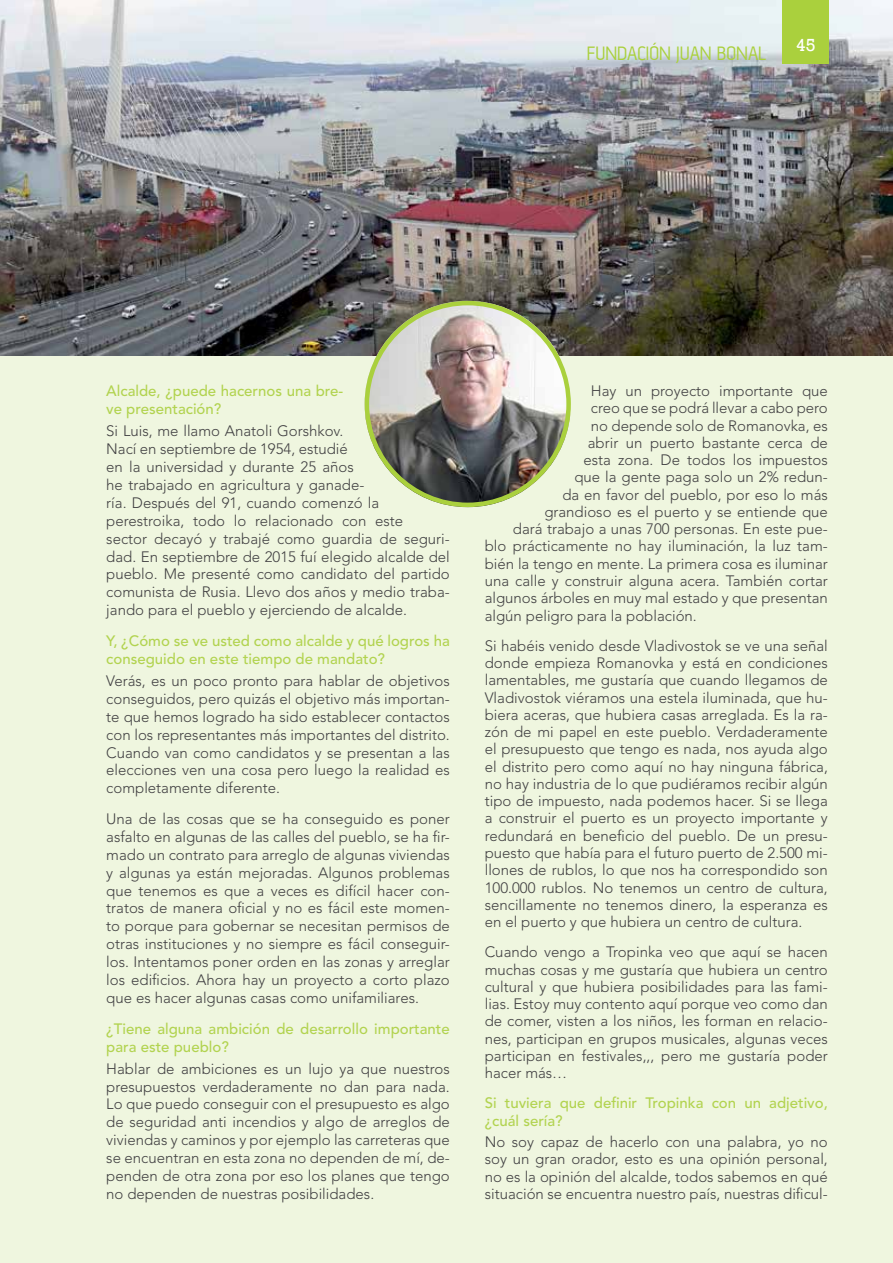
<style>
.page{position:relative;width:893px;height:1263px;background:#eff6df}
.page>*{position:absolute;margin:0;border:0;box-sizing:border-box;transform-origin:0 0}
.t1{font:21px "AF Battersea";color:#aad03d}
.t2{font:18px "Rockwell";color:#fff}
.t3{font:300 15px/17.9px "Avenir LT Std";color:#414042;text-align:justify}
.t4{font:500 15px/17.9px "Avenir LT Std";color:#b2d350}
</style>
<div class="page">
<img style="left:0;top:0;width:893px;height:355px">
<div style="left:782px;top:0;width:47px;height:64px;background:#aad03d"></div>
<img style="left:365px;top:301px;width:206px;height:206px;border-radius:103px">
<div style="left:365px;top:301px;width:206px;height:206px;border:4px solid #aad03d;border-radius:50%"></div>
<h1 class="t1" style="left:587px;top:42px;width:172px">FUNDACIÓN JUAN BONAL</h1>
<p class="t2" style="left:796px;top:35px;width:21px">45</p>
<p class="t4" style="left:106px;top:382px;width:238px">Alcalde, ¿puede hacernos una bre&shy;ve presentación?</p>
<p class="t3" style="left:106px;top:422px;width:345px;text-align:left">Si Luis, me llamo Anatoli Gorshkov.<br>Nací en septiembre de 1954, estudié<br>en la universidad y durante 25 años<br>he trabajado en agricultura y ganade-<br>ría. Después del 91, cuando comenzó la perestroika, todo lo relacionado con este<br>sector decayó y trabajé como guardia de seguri&shy;dad. En septiembre de 2015 fuí elegido alcalde del pueblo. Me presenté como candidato del partido comunista de Rusia. Llevo dos años y medio traba&shy;jando para el pueblo y ejerciendo de alcalde.</p>
<p class="t4" style="left:106px;top:632px;width:345px">Y, ¿Cómo se ve usted como alcalde y qué logros ha conseguido en este tiempo de mandato?</p>
<p class="t3" style="left:106px;top:672px;width:345px">Verás, es un poco pronto para hablar de objetivos conseguidos, pero quizás el objetivo más importan&shy;te que hemos logrado ha sido establecer contactos con los representantes más importantes del distrito.<br>Cuando van como candidatos y se presentan a las elecciones ven una cosa pero luego la realidad es completamente diferente.</p>
<p class="t3" style="left:106px;top:810px;width:345px">Una de las cosas que se ha conseguido es poner asfalto en algunas de las calles del pueblo, se ha fir&shy;mado un contrato para arreglo de algunas viviendas y algunas ya están mejoradas. Algunos problemas que tenemos es que a veces es difícil hacer con&shy;tratos de manera oficial y no es fácil este momen&shy;to porque para gobernar se necesitan permisos de otras instituciones y no siempre es fácil conseguir&shy;los. Intentamos poner orden en las zonas y arreglar los edificios. Ahora hay un proyecto a corto plazo que es hacer algunas casas como unifamiliares.</p>
<p class="t4" style="left:106px;top:1020px;width:345px">¿Tiene alguna ambición de desarrollo importante para este pueblo?</p>
<p class="t3" style="left:106px;top:1060px;width:345px">Hablar de ambiciones es un lujo ya que nuestros presupuestos verdaderamente no dan para nada.<br>Lo que puedo conseguir con el presupuesto es algo de seguridad anti incendios y algo de arreglos de viviendas y caminos y por ejemplo las carreteras que se encuentran en esta zona no dependen de mí, de&shy;penden de otra zona por eso los planes que tengo no dependen de nuestras posibilidades.</p>
<p class="t3" style="left:591px;top:382px;width:239px">Hay un proyecto importante que</p>
<p class="t3" style="left:591px;top:399px;width:239px">creo que se podrá llevar a cabo pero</p>
<p class="t3" style="left:591px;top:416px;width:239px">no depende solo de Romanovka, es</p>
<p class="t3" style="left:588px;top:434px;width:241px">abrir un puerto bastante cerca de</p>
<p class="t3" style="left:583px;top:451px;width:246px">esta zona. De todos los impuestos</p>
<p class="t3" style="left:574px;top:468px;width:255px">que la gente paga solo un 2% redun-</p>
<p class="t3" style="left:562px;top:486px;width:267px">da en favor del pueblo, por eso lo más</p>
<p class="t3" style="left:544px;top:503px;width:285px">grandioso es el puerto y se entiende que</p>
<p class="t3" style="left:513px;top:520px;width:316px">dará trabajo a unas 700 personas. En este pue-</p>
<p class="t3" style="left:485px;top:537px;width:345px">blo prácticamente no hay iluminación, la luz tam-</p>
<p class="t3" style="left:485px;top:555px;width:345px">bién la tengo en mente. La primera cosa es iluminar</p>
<p class="t3" style="left:485px;top:572px;width:345px">una calle y construir alguna acera. También cortar</p>
<p class="t3" style="left:485px;top:589px;width:345px">algunos árboles en muy mal estado y que presentan</p>
<p class="t3" style="left:485px;top:607px;width:214px">algún peligro para la población.</p>
<p class="t3" style="left:485px;top:637px;width:345px;line-height:17.2px">Si habéis venido desde Vladivostok se ve una señal donde empieza Romanovka y está en condiciones lamentables, me gustaría que cuando llegamos de Vladivostok viéramos una estela iluminada, que hu&shy;biera aceras, que hubiera casas arreglada. Es la ra&shy;zón de mi papel en este pueblo. Verdaderamente el presupuesto que tengo es nada, nos ayuda algo el distrito pero como aquí no hay ninguna fábrica, no hay industria de lo que pudiéramos recibir algún tipo de impuesto, nada podemos hacer. Si se llega a construir el puerto es un proyecto importante y redundará en beneficio del pueblo. De un presu&shy;puesto que había para el futuro puerto de 2.500 mi&shy;llones de rublos, lo que nos ha correspondido son 100.000 rublos. No tenemos un centro de cultura, sencillamente no tenemos dinero, la esperanza es en el puerto y que hubiera un centro de cultura.</p>
<p class="t3" style="left:485px;top:943px;width:345px;line-height:17.2px">Cuando vengo a Tropinka veo que aquí se hacen muchas cosas y me gustaría que hubiera un centro cultural y que hubiera posibilidades para las fami&shy;lias. Estoy muy contento aquí porque veo como dan de comer, visten a los niños, les forman en relacio&shy;nes, participan en grupos musicales, algunas veces participan en festivales,,, pero me gustaría poder hacer más…</p>
<p class="t4" style="left:485px;top:1095px;width:345px;line-height:17.2px">Si tuviera que definir Tropinka con un adjetivo, ¿cuál sería?</p>
<p class="t3" style="left:485px;top:1133px;width:345px;line-height:17.2px">No soy capaz de hacerlo con una palabra, yo no soy un gran orador, esto es una opinión personal, no es la opinión del alcalde, todos sabemos en qué situación se encuentra nuestro país, nuestras dificul-</p>
</div>
